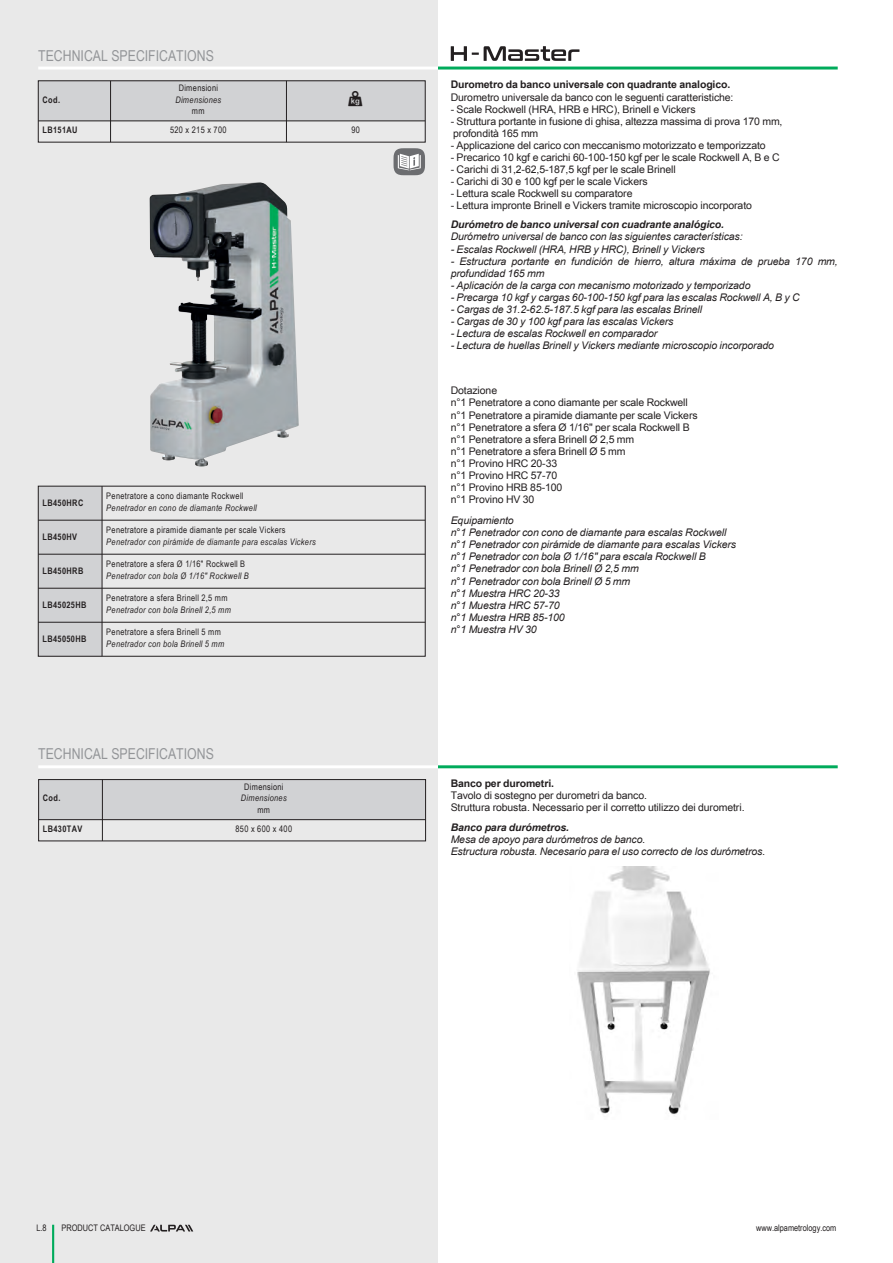
<style>
.page{position:relative;width:893px;height:1263px;background:#fff}
.page>*{position:absolute;margin:0;border:0;box-sizing:border-box;transform-origin:0 0}
.t1{font:15px "Arial Link Narrow";color:#939598}
.t2{font:italic 10.5px/12px "Arial Link";letter-spacing:-.01em;color:#231f20}
.t3{font:10.5px/12px "Arial Link";letter-spacing:-.01em;color:#231f20}
.t4{font:italic 700 10.5px "Arial Link";letter-spacing:-.01em;color:#231f20}
.t5{font:700 10.5px "Arial Link";letter-spacing:-.01em;color:#231f20}
.t6{font:9px "Arial Link Narrow";letter-spacing:.04em;color:#231f20}
.t7{font:italic 9px "Arial Link Narrow";letter-spacing:.04em;color:#231f20}
.t8{font:700 9px "Arial Link Narrow";letter-spacing:.045em;color:#231f20}
.t9{font:9px "Arial Link Narrow";color:#231f20}
</style>
<div class="page">
<div style="left:0;top:0;width:438px;height:1263px;background:#e9e9e9"></div>
<svg style="left:150px;top:1225px;width:43px;height:6px"></svg>
<hr style="left:52px;top:1225px;width:2px;height:38px;background:#00ab5b">
<hr style="left:438px;top:67px;width:400px;height:3px;background:#00ab5b">
<svg style="left:451px;top:46px;width:128px;height:15px"></svg>
<hr style="left:38px;top:67px;width:400px;height:3px;background:#fff">
<div style="left:38px;top:81px;width:73px;height:40px;background:#d1d2d4"></div>
<div style="left:111px;top:81px;width:175px;height:40px;background:#d1d2d4"></div>
<div style="left:286px;top:81px;width:139px;height:40px;background:#d1d2d4"></div>
<hr style="left:38px;top:121px;width:387px;height:1px;background:#231f20">
<hr style="left:110px;top:81px;width:1px;height:61px;background:#231f20">
<hr style="left:286px;top:81px;width:1px;height:61px;background:#231f20">
<img style="left:150px;top:182px;width:149px;height:285px">
<svg style="left:394px;top:148px;width:31px;height:27px"></svg>
<div style="left:38px;top:486px;width:64px;height:34px;background:#d1d2d4"></div>
<div style="left:38px;top:520px;width:64px;height:34px;background:#d1d2d4"></div>
<div style="left:38px;top:554px;width:64px;height:34px;background:#d1d2d4"></div>
<div style="left:38px;top:588px;width:64px;height:34px;background:#d1d2d4"></div>
<div style="left:38px;top:622px;width:64px;height:34px;background:#d1d2d4"></div>
<hr style="left:38px;top:520px;width:387px;height:1px;background:#231f20">
<hr style="left:38px;top:554px;width:387px;height:1px;background:#231f20">
<hr style="left:38px;top:588px;width:387px;height:1px;background:#231f20">
<hr style="left:38px;top:622px;width:387px;height:1px;background:#231f20">
<hr style="left:102px;top:486px;width:1px;height:170px;background:#231f20">
<hr style="left:438px;top:765px;width:400px;height:3px;background:#00ab5b">
<hr style="left:38px;top:765px;width:400px;height:3px;background:#fff">
<div style="left:39px;top:779px;width:63px;height:41px;background:#d1d2d4"></div>
<div style="left:102px;top:779px;width:324px;height:41px;background:#d1d2d4"></div>
<hr style="left:39px;top:819px;width:387px;height:1px;background:#231f20">
<hr style="left:102px;top:779px;width:1px;height:62px;background:#231f20">
<div style="left:38px;top:779px;width:388px;height:62px;border:1px solid #231f20"></div>
<img style="left:577px;top:867px;width:133px;height:248px">
<h1 class="t1" style="left:38px;top:47px;width:177px">TECHNICAL SPECIFICATIONS</h1>
<p class="t8" style="left:43px;top:94px;width:19px">Cod.</p>
<p class="t6" style="left:179px;top:83px;width:41px">Dimensioni</p>
<p class="t7" style="left:175px;top:94px;width:47px">Dimensiones</p>
<p class="t6" style="left:192px;top:106px;width:14px">mm</p>
<p class="t8" style="left:43px;top:125px;width:37px">LB151AU</p>
<p class="t6" style="left:170px;top:125px;width:58px">520 x 215 x 700</p>
<p class="t6" style="left:351px;top:125px;width:10px">90</p>
<p class="t8" style="left:43px;top:498px;width:42px">LB450HRC</p>
<p class="t8" style="left:43px;top:532px;width:36px">LB450HV</p>
<p class="t8" style="left:43px;top:566px;width:42px">LB450HRB</p>
<p class="t8" style="left:43px;top:600px;width:45px">LB45025HB</p>
<p class="t8" style="left:43px;top:634px;width:45px">LB45050HB</p>
<p class="t6" style="left:106px;top:491px;width:139px">Penetratore a cono diamante Rockwell</p>
<p class="t7" style="left:106px;top:502px;width:152px">Penetrador en cono de diamante Rockwell</p>
<p class="t6" style="left:106px;top:525px;width:181px">Penetratore a piramide diamante per scale Vickers</p>
<p class="t7" style="left:106px;top:536px;width:211px">Penetrador con pirámide de diamante para escalas Vickers</p>
<p class="t6" style="left:106px;top:559px;width:140px">Penetratore a sfera Ø 1/16" Rockwell B</p>
<p class="t7" style="left:106px;top:570px;width:144px">Penetrador con bola Ø 1/16" Rockwell B</p>
<p class="t6" style="left:106px;top:593px;width:123px">Penetratore a sfera Brinell 2,5 mm</p>
<p class="t7" style="left:106px;top:604px;width:126px">Penetrador con bola Brinell 2,5 mm</p>
<p class="t6" style="left:106px;top:627px;width:116px">Penetratore a sfera Brinell 5 mm</p>
<p class="t7" style="left:106px;top:638px;width:120px">Penetrador con bola Brinell 5 mm</p>
<h1 class="t1" style="left:38px;top:745px;width:177px">TECHNICAL SPECIFICATIONS</h1>
<p class="t8" style="left:43px;top:793px;width:19px">Cod.</p>
<p class="t6" style="left:244px;top:782px;width:41px">Dimensioni</p>
<p class="t7" style="left:241px;top:793px;width:47px">Dimensiones</p>
<p class="t6" style="left:257px;top:804px;width:14px">mm</p>
<p class="t8" style="left:43px;top:824px;width:41px">LB430TAV</p>
<p class="t6" style="left:236px;top:824px;width:58px">850 x 600 x 400</p>
<p class="t5" style="left:451px;top:79px;width:281px">Durometro da banco universale con quadrante analogico.</p>
<p class="t3" style="left:451px;top:91px;width:284px">Durometro universale da banco con le seguenti caratteristiche:</p>
<p class="t3" style="left:451px;top:103px;width:246px">- Scale Rockwell (HRA, HRB e HRC), Brinell e Vickers</p>
<p class="t3" style="left:451px;top:115px;width:333px">- Struttura portante in fusione di ghisa, altezza massima di prova 170 mm, profondità 165 mm</p>
<p class="t3" style="left:451px;top:139px;width:317px">- Applicazione del carico con meccanismo motorizzato e temporizzato</p>
<p class="t3" style="left:451px;top:151px;width:331px">- Precarico 10 kgf e carichi 60-100-150 kgf per le scale Rockwell A, B e C</p>
<p class="t3" style="left:451px;top:163px;width:227px">- Carichi di 31,2-62,5-187,5 kgf per le scale Brinell</p>
<p class="t3" style="left:451px;top:175px;width:199px">- Carichi di 30 e 100 kgf per le scale Vickers</p>
<p class="t3" style="left:451px;top:187px;width:183px">- Lettura scale Rockwell su comparatore</p>
<p class="t3" style="left:451px;top:200px;width:303px">- Lettura impronte Brinell e Vickers tramite microscopio incorporato</p>
<p class="t4" style="left:451px;top:219px;width:275px">Durómetro de banco universal con cuadrante analógico.</p>
<p class="t2" style="left:451px;top:231px;width:293px">Durómetro universal de banco con las siguientes características:</p>
<p class="t2" style="left:451px;top:243px;width:255px">- Escalas Rockwell (HRA, HRB y HRC), Brinell y Vickers</p>
<p class="t2" style="left:451px;top:255px;width:388px">- Estructura portante en fundición de hierro, altura máxima de prueba 170 mm, profundidad 165 mm</p>
<p class="t2" style="left:451px;top:279px;width:301px">- Aplicación de la carga con mecanismo motorizado y temporizado</p>
<p class="t2" style="left:451px;top:291px;width:351px">- Precarga 10 kgf y cargas 60-100-150 kgf para las escalas Rockwell A, B y C</p>
<p class="t2" style="left:451px;top:303px;width:253px">- Cargas de 31.2-62.5-187.5 kgf para las escalas Brinell</p>
<p class="t2" style="left:451px;top:315px;width:224px">- Cargas de 30 y 100 kgf para las escalas Vickers</p>
<p class="t2" style="left:451px;top:327px;width:208px">- Lectura de escalas Rockwell en comparador</p>
<p class="t2" style="left:451px;top:339px;width:325px">- Lectura de huellas Brinell y Vickers mediante microscopio incorporado</p>
<p class="t3" style="left:451px;top:385px;width:248px">Dotazione<br>n°1 Penetratore a cono diamante per scale Rockwell n°1 Penetratore a piramide diamante per scale Vickers n°1 Penetratore a sfera Ø 1/16" per scala Rockwell B n°1 Penetratore a sfera Brinell Ø 2,5 mm<br>n°1 Penetratore a sfera Brinell Ø 5 mm<br>n°1 Provino HRC 20-33<br>n°1 Provino HRC 57-70<br>n°1 Provino HRB 85-100<br>n°1 Provino HV 30</p>
<p class="t2" style="left:451px;top:514px;width:287px">Equipamiento<br>n°1 Penetrador con cono de diamante para escalas Rockwell n°1 Penetrador con pirámide de diamante para escalas Vickers n°1 Penetrador con bola Ø 1/16" para escala Rockwell B<br>n°1 Penetrador con bola Brinell Ø 2,5 mm<br>n°1 Penetrador con bola Brinell Ø 5 mm<br>n°1 Muestra HRC 20-33<br>n°1 Muestra HRC 57-70<br>n°1 Muestra HRB 85-100<br>n°1 Muestra HV 30</p>
<p class="t5" style="left:451px;top:778px;width:105px">Banco per durometri.</p>
<p class="t3" style="left:451px;top:790px;width:295px">Tavolo di sostegno per durometri da banco.<br>Struttura robusta. Necessario per il corretto utilizzo dei durometri.</p>
<p class="t4" style="left:451px;top:821px;width:120px">Banco para durómetros.</p>
<p class="t2" style="left:451px;top:833px;width:316px">Mesa de apoyo para durómetros de banco.<br>Estructura robusta. Necesario para el uso correcto de los durómetros.</p>
<p class="t6" style="left:36px;top:1222px;width:12px">L.8</p>
<p class="t9" style="left:62px;top:1223px;width:86px">PRODUCT CATALOGUE</p>
<p class="t9" style="left:756px;top:1223px;width:82px">www.alpametrology.com</p>
</div>
